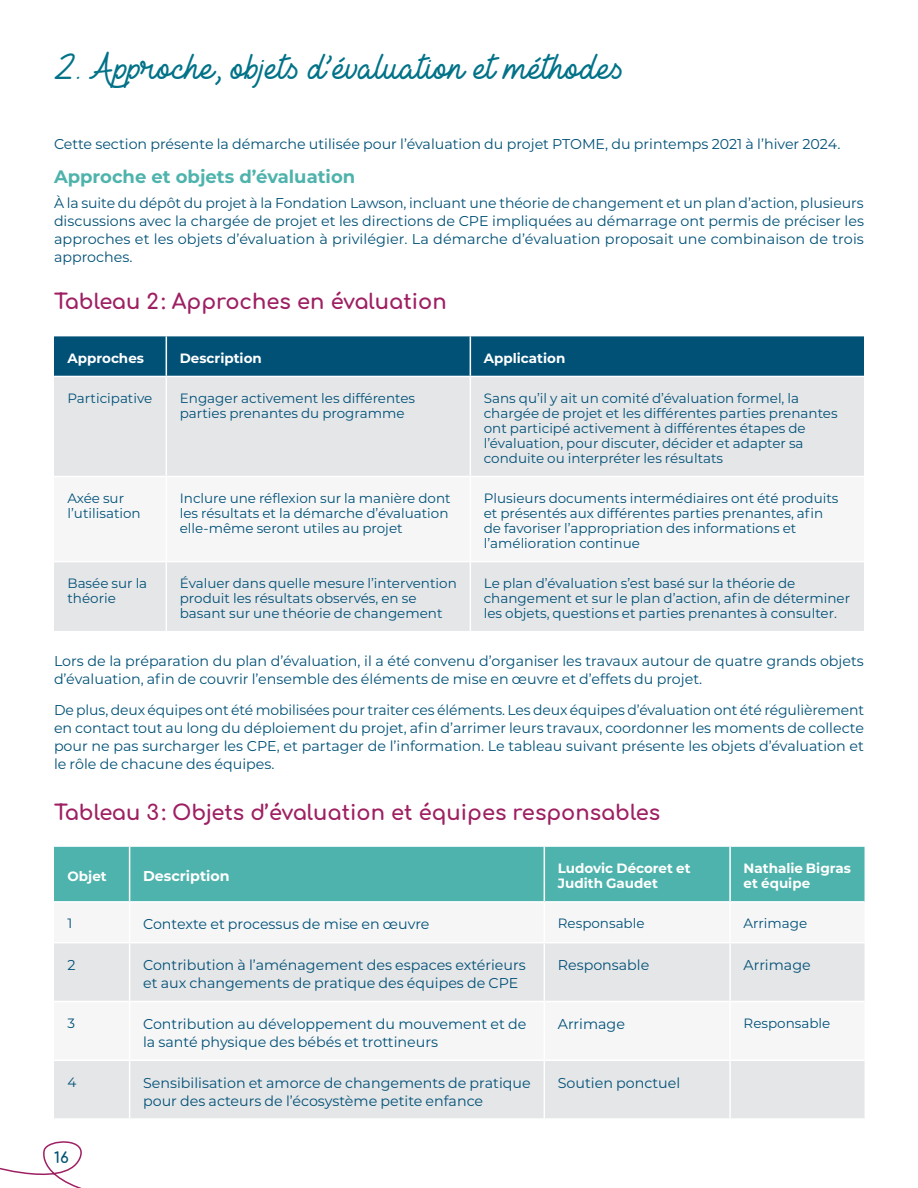
<style>
.page{position:relative;width:918px;height:1188px;background:#fff}
.page>*{position:absolute;margin:0;border:0;box-sizing:border-box;transform-origin:0 0}
.section_petit_petit{font:36px "Lieto Me";color:#017288}
.titre_tableau{font:700 21px "Comfortaa";color:#9e1f62}
.sous-titre{font:700 18px "Montserrat";color:#4eb3ac}
.t1{font:700 15px "Comfortaa";color:#015177}
.texte{font:14.25px/18px "Montserrat";color:#015177}
.texte-2{font:700 14.25px "Montserrat";color:#fff}
.texte-3{font:13.5px/15px "Montserrat";color:#015177}
.texte-4{font:700 13.5px/15px "Montserrat";color:#fff}
</style>
<div class="page">
<div style="left:54px;top:336px;width:810px;height:40px;background:#015177"></div>
<div style="left:54px;top:377px;width:810px;height:254px;background:#e5e6e8"></div>
<div style="left:54px;top:477px;width:810px;height:84px;background:#f6f6f7"></div>
<hr style="left:166px;top:336px;width:1px;height:40px;background:#fff">
<hr style="left:470px;top:336px;width:1px;height:40px;background:#fff">
<hr style="left:166px;top:377px;width:1px;height:99px;background:#fff">
<hr style="left:470px;top:377px;width:1px;height:99px;background:#fff">
<hr style="left:54px;top:476px;width:112px;height:1px;background:#fff">
<hr style="left:166px;top:476px;width:304px;height:1px;background:#fff">
<hr style="left:166px;top:477px;width:1px;height:84px;background:#fff">
<hr style="left:470px;top:476px;width:394px;height:1px;background:#fff">
<hr style="left:470px;top:477px;width:1px;height:84px;background:#fff">
<hr style="left:54px;top:561px;width:112px;height:1px;background:#fff">
<hr style="left:166px;top:561px;width:304px;height:1px;background:#fff">
<hr style="left:166px;top:562px;width:1px;height:69px;background:#fff">
<hr style="left:470px;top:561px;width:394px;height:1px;background:#fff">
<hr style="left:470px;top:562px;width:1px;height:69px;background:#fff">
<div style="left:54px;top:847px;width:811px;height:54px;background:#4eb3ac"></div>
<svg style="left:54px;top:943px;width:811px;height:175px;fill:#e5e6e8"></svg>
<hr style="left:129px;top:847px;width:1px;height:54px;background:#fff">
<hr style="left:544px;top:847px;width:1px;height:54px;background:#fff">
<hr style="left:729px;top:847px;width:2px;height:54px;background:#fff">
<hr style="left:129px;top:943px;width:1px;height:58px;background:#fff">
<hr style="left:544px;top:943px;width:1px;height:58px;background:#fff">
<hr style="left:729px;top:943px;width:2px;height:58px;background:#fff">
<hr style="left:54px;top:1001px;width:76px;height:1px;background:#fff">
<hr style="left:130px;top:1001px;width:414px;height:1px;background:#fff">
<hr style="left:129px;top:1002px;width:1px;height:58px;background:#fff">
<hr style="left:544px;top:1001px;width:186px;height:1px;background:#fff">
<hr style="left:544px;top:1002px;width:1px;height:58px;background:#fff">
<hr style="left:730px;top:1001px;width:135px;height:1px;background:#fff">
<hr style="left:729px;top:1002px;width:2px;height:58px;background:#fff">
<hr style="left:54px;top:1060px;width:76px;height:1px;background:#fff">
<hr style="left:130px;top:1060px;width:414px;height:1px;background:#fff">
<hr style="left:129px;top:1061px;width:1px;height:57px;background:#fff">
<hr style="left:544px;top:1060px;width:186px;height:1px;background:#fff">
<hr style="left:544px;top:1061px;width:1px;height:57px;background:#fff">
<hr style="left:730px;top:1060px;width:135px;height:1px;background:#fff">
<hr style="left:729px;top:1061px;width:2px;height:57px;background:#fff">
<svg style="left:0;top:1141px;width:82px;height:47px"></svg>
<p class="section_petit_petit" style="left:54px;top:46px;width:572px">2. Approche, objets d’évaluation et méthodes</p>
<p class="texte" style="left:54px;top:134px;width:788px">Cette section présente la démarche utilisée pour l’évaluation du projet PTOME, du printemps 2021 à l’hiver 2024.</p>
<p class="sous-titre" style="left:54px;top:164px;width:303px">Approche et objets d’évaluation</p>
<p class="texte" style="left:54px;top:193px;width:812px;text-align:justify">À la suite du dépôt du projet à la Fondation Lawson, incluant une théorie de changement et un plan d’action, plusieurs discussions avec la chargée de projet et les directions de CPE impliquées au démarrage ont permis de préciser les approches et les objets d’évaluation à privilégier. La démarche d’évaluation proposait une combinaison de trois approches.</p>
<p class="titre_tableau" style="left:54px;top:282px;width:394px">Tableau 2: Approches en évaluation</p>
<p class="texte-4" style="left:68px;top:350px;width:78px">Approches</p>
<p class="texte-4" style="left:180px;top:350px;width:84px">Description</p>
<p class="texte-4" style="left:484px;top:350px;width:83px">Application</p>
<p class="texte-3" style="left:68px;top:390px;width:86px">Participative</p>
<p class="texte-3" style="left:180px;top:390px;width:237px">Engager activement les différentes parties prenantes du programme</p>
<p class="texte-3" style="left:484px;top:390px;width:355px">Sans qu’il y ait un comité d’évaluation formel, la chargée de projet et les différentes parties prenantes ont participé activement à différentes étapes de l’évaluation, pour discuter, décider et adapter sa conduite ou interpréter les résultats</p>
<p class="texte-3" style="left:68px;top:490px;width:75px">Axée sur l’utilisation</p>
<p class="texte-3" style="left:180px;top:490px;width:272px">Inclure une réflexion sur la manière dont les résultats et la démarche d’évaluation elle-même seront utiles au projet</p>
<p class="texte-3" style="left:484px;top:490px;width:356px">Plusieurs documents intermédiaires ont été produits et présentés aux différentes parties prenantes, afin de favoriser l’appropriation des informations et l’amélioration continue</p>
<p class="texte-3" style="left:68px;top:575px;width:81px">Basée sur la théorie</p>
<p class="texte-3" style="left:180px;top:575px;width:279px">Évaluer dans quelle mesure l’intervention produit les résultats observés, en se basant sur une théorie de changement</p>
<p class="texte-3" style="left:484px;top:575px;width:368px">Le plan d’évaluation s’est basé sur la théorie de changement et sur le plan d’action, afin de déterminer les objets, questions et parties prenantes à consulter.</p>
<p class="texte" style="left:54px;top:651px;width:811px">Lors de la préparation du plan d’évaluation, il a été convenu d’organiser les travaux autour de quatre grands objets d’évaluation, afin de couvrir l’ensemble des éléments de mise en œuvre et d’effets du projet.</p>
<p class="texte" style="left:54px;top:701px;width:812px;text-align:justify">De plus, deux équipes ont été mobilisées pour traiter ces éléments. Les deux équipes d’évaluation ont été régulièrement en contact tout au long du déploiement du projet, afin d’arrimer leurs travaux, coordonner les moments de collecte pour ne pas surcharger les CPE, et partager de l’information. Le tableau suivant présente les objets d’évaluation et le rôle de chacune des équipes.</p>
<p class="titre_tableau" style="left:54px;top:793px;width:608px">Tableau 3: Objets d’évaluation et équipes responsables</p>
<p class="texte-4" style="left:68px;top:868px;width:41px">Objet</p>
<p class="texte-2" style="left:143px;top:866px;width:88px">Description</p>
<p class="texte-4" style="left:558px;top:860px;width:134px">Ludovic Décoret et<br>Judith Gaudet</p>
<p class="texte-4" style="left:744px;top:860px;width:109px">Nathalie Bigras et équipe</p>
<p class="texte-3" style="left:68px;top:916px;width:6px">1</p>
<p class="texte" style="left:143px;top:915px;width:288px">Contexte et processus de mise en œuvre</p>
<p class="texte-3" style="left:558px;top:916px;width:88px">Responsable</p>
<p class="texte-3" style="left:744px;top:916px;width:65px">Arrimage</p>
<p class="texte" style="left:68px;top:955px;width:10px">2</p>
<p class="texte" style="left:143px;top:955px;width:384px">Contribution à l’aménagement des espaces extérieurs et aux changements de pratique des équipes de CPE</p>
<p class="texte" style="left:558px;top:955px;width:93px">Responsable</p>
<p class="texte" style="left:744px;top:955px;width:69px">Arrimage</p>
<p class="texte-3" style="left:68px;top:1015px;width:9px">3</p>
<p class="texte" style="left:143px;top:1014px;width:385px">Contribution au développement du mouvement et de la santé physique des bébés et trottineurs</p>
<p class="texte" style="left:558px;top:1014px;width:69px">Arrimage</p>
<p class="texte-3" style="left:744px;top:1015px;width:88px">Responsable</p>
<p class="texte-3" style="left:68px;top:1074px;width:10px">4</p>
<p class="texte" style="left:143px;top:1073px;width:389px">Sensibilisation et amorce de changements de pratique pour des acteurs de l’écosystème petite enfance</p>
<p class="texte" style="left:558px;top:1073px;width:124px">Soutien ponctuel</p>
<p class="t1" style="left:54px;top:1144px;width:16px">16</p>
</div>
